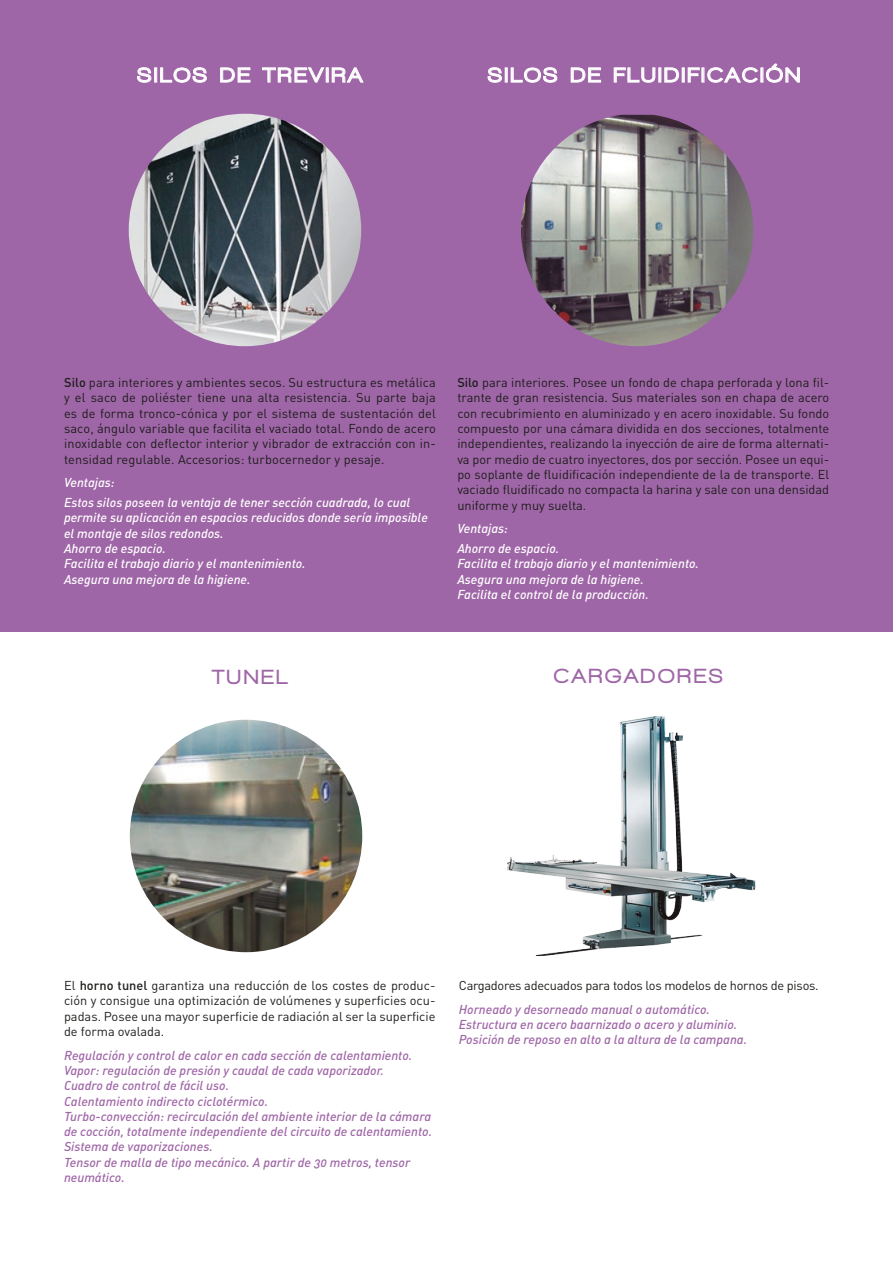
<style>
.page{position:relative;width:893px;height:1263px;background:#fff}
.page>*{position:absolute;margin:0;border:0;box-sizing:border-box;transform-origin:0 0}
.t1{font:900 21px "Walkway";letter-spacing:.15em;color:#fff}
.t2{font:900 21px "Walkway";letter-spacing:.15em;color:#9f66a7}
.t3{font:12.75px/15.3px "DIN Pro";color:#1d1d1b;text-align:justify}
.t4{font:12.75px/15.3px "DIN Medium Italic Alt";color:#9f66a7}
.t5{font:12.75px/15.3px "DIN Medium Italic Alt";color:#fff}
.t6{font:12.75px "DIN Pro";letter-spacing:-.02em;color:#1d1d1b}
.s1{font-weight:500}
</style>
<div class="page">
<div style="left:0;top:0;width:893px;height:631px;background:#9f66a7"></div>
<svg style="left:137px;top:67px;width:15px;height:16px"></svg>
<div style="left:154px;top:68px;width:3px;height:15px;border:1px solid #fff"></div>
<svg style="left:160px;top:67px;width:47px;height:16px"></svg>
<svg style="left:220px;top:67px;width:31px;height:16px"></svg>
<svg style="left:262px;top:67px;width:63px;height:16px"></svg>
<div style="left:326px;top:68px;width:3px;height:15px;border:1px solid #fff"></div>
<svg style="left:331px;top:67px;width:33px;height:16px"></svg>
<img style="left:507px;top:716px;width:249px;height:239px">
<svg style="left:487px;top:67px;width:15px;height:16px"></svg>
<div style="left:505px;top:68px;width:3px;height:15px;border:1px solid #fff"></div>
<svg style="left:510px;top:67px;width:48px;height:16px"></svg>
<svg style="left:570px;top:67px;width:31px;height:16px"></svg>
<svg style="left:613px;top:67px;width:43px;height:16px"></svg>
<div style="left:658px;top:68px;width:3px;height:15px;border:1px solid #fff"></div>
<svg style="left:664px;top:67px;width:15px;height:16px"></svg>
<div style="left:682px;top:68px;width:3px;height:15px;border:1px solid #fff"></div>
<svg style="left:687px;top:63px;width:113px;height:20px"></svg>
<img style="left:130px;top:720px;width:232px;height:232px;border-radius:116px">
<img style="left:129px;top:114px;width:232px;height:232px;border-radius:116px">
<img style="left:521px;top:115px;width:232px;height:231px">
<p class="t1" style="left:138px;top:64px;width:226px">SILOS DE TREVIRA</p>
<p class="t1" style="left:488px;top:64px;width:313px">SILOS DE FLUIDIFICACIÓN</p>
<p class="t3" style="left:64px;top:374px;width:373px"><span class="s1">Silo</span> para interiores y ambientes secos. Su estructura es metálica y el saco de poliéster tiene una alta resistencia. Su parte baja es de forma tronco-cónica y por el sistema de sustentación del saco, ángulo variable que facilita el vaciado total. Fondo de acero inoxidable con deflector interior y vibrador de extracción con in&shy;tensidad regulable. Accesorios: turbocernedor y pesaje.</p>
<p class="t5" style="left:64px;top:475px;width:52px">Ventajas:</p>
<p class="t5" style="left:64px;top:494px;width:365px">Estos silos poseen la ventaja de tener sección cuadrada, lo cual permite su aplicación en espacios reducidos donde sería imposible el montaje de silos redondos.</p>
<p class="t5" style="left:64px;top:540px;width:103px">Ahorro de espacio.</p>
<p class="t5" style="left:64px;top:556px;width:243px">Facilita el trabajo diario y el mantenimiento.</p>
<p class="t5" style="left:64px;top:571px;width:188px">Asegura una mejora de la higiene.</p>
<p class="t3" style="left:457px;top:374px;width:373px"><span class="s1">Silo</span> para interiores. Posee un fondo de chapa perforada y lona fil&shy;trante de gran resistencia. Sus materiales son en chapa de acero con recubrimiento en aluminizado y en acero inoxidable. Su fondo compuesto por una cámara dividida en dos secciones, totalmente independientes, realizando la inyección de aire de forma alternati&shy;va por medio de cuatro inyectores, dos por sección. Posee un equi&shy;po soplante de fluidificación independiente de la de transporte. El vaciado fluidificado no compacta la harina y sale con una densidad uniforme y muy suelta.</p>
<p class="t5" style="left:457px;top:521px;width:52px">Ventajas:</p>
<p class="t5" style="left:457px;top:540px;width:103px">Ahorro de espacio.</p>
<p class="t5" style="left:457px;top:556px;width:243px">Facilita el trabajo diario y el mantenimiento.</p>
<p class="t5" style="left:457px;top:571px;width:188px">Asegura una mejora de la higiene.</p>
<p class="t5" style="left:457px;top:586px;width:193px">Facilita el control de la producción.</p>
<p class="t2" style="left:212px;top:665px;width:76px">TUNEL</p>
<p class="t2" style="left:554px;top:664px;width:170px">CARGADORES</p>
<p class="t3" style="left:64px;top:977px;width:373px">El <span class="s1">horno tunel</span> garantiza una reducción de los costes de produc&shy;ción y consigue una optimización de volúmenes y superficies ocu&shy;padas. Posee una mayor superficie de radiación al ser la superficie de forma ovalada.</p>
<p class="t4" style="left:64px;top:1047px;width:350px">Regulación y control de calor en cada sección de calentamiento.</p>
<p class="t4" style="left:64px;top:1062px;width:321px">Vapor: regulación de presión y caudal de cada vaporizador.</p>
<p class="t4" style="left:64px;top:1077px;width:167px">Cuadro de control de fácil uso.</p>
<p class="t4" style="left:64px;top:1093px;width:206px">Calentamiento indirecto ciclotérmico.</p>
<p class="t4" style="left:64px;top:1108px;width:370px">Turbo-convección: recirculación del ambiente interior de la cámara de cocción, totalmente independiente del circuito de calentamiento.</p>
<p class="t4" style="left:64px;top:1139px;width:150px">Sistema de vaporizaciones.</p>
<p class="t4" style="left:64px;top:1154px;width:348px">Tensor de malla de tipo mecánico. A partir de 30 metros, tensor neumático.</p>
<p class="t6" style="left:459px;top:977px;width:361px">Cargadores adecuados para todos los modelos de hornos de pisos.</p>
<p class="t4" style="left:459px;top:1001px;width:253px">Horneado y desorneado manual o automático.</p>
<p class="t4" style="left:459px;top:1016px;width:280px">Estructura en acero baarnizado o acero y aluminio.</p>
<p class="t4" style="left:459px;top:1032px;width:290px">Posición de reposo en alto a la altura de la campana.</p>
</div>
